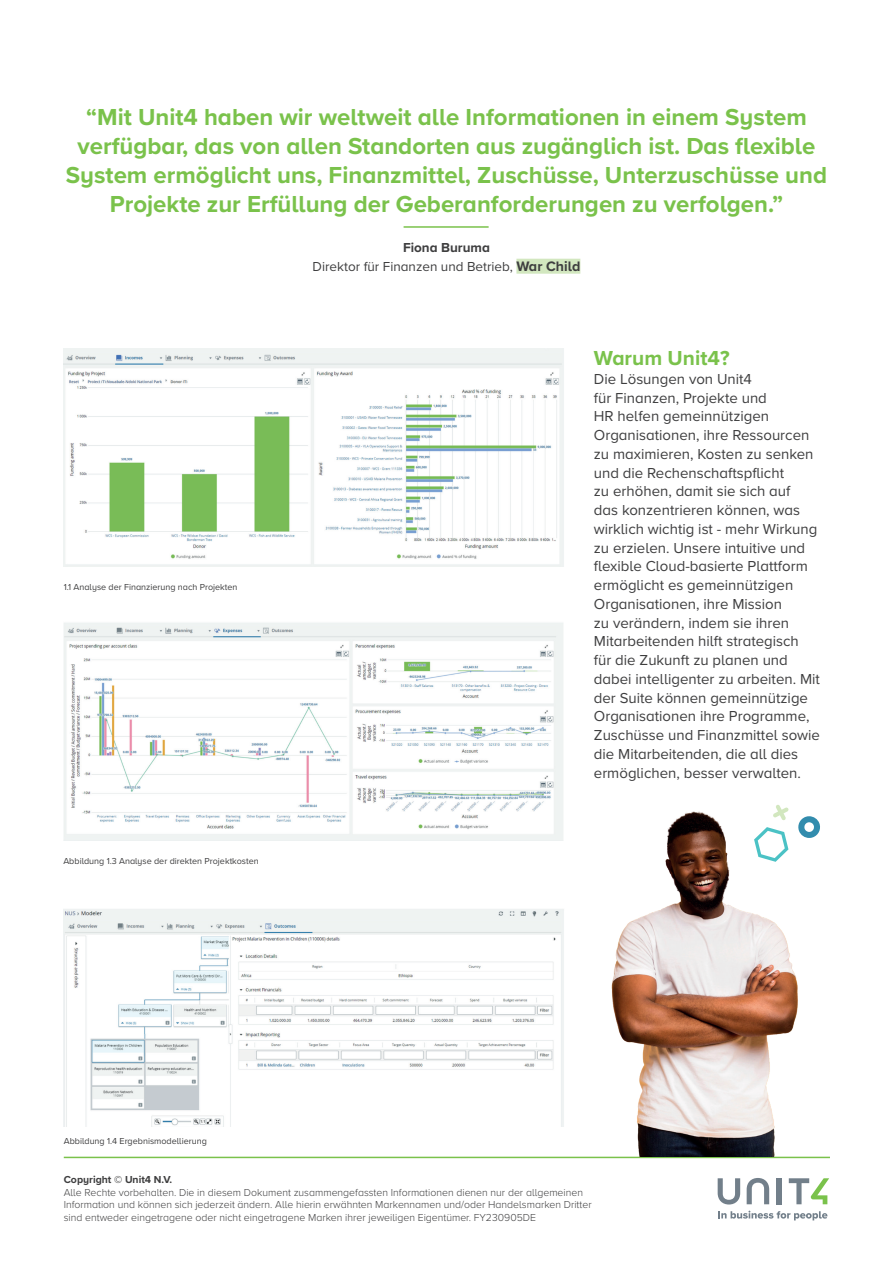
<style>
.page{position:relative;width:893px;height:1263px;background:#fff}
.page>*{position:absolute;margin:0;border:0;box-sizing:border-box;transform-origin:0 0}
.t1{font:700 24px/28.8px "Proxima Nova A";color:#7ac24b;text-align:center}
.t2{font:700 21px "Proxima Nova A";color:#7ac24b}
.t3{font:15px/18.8px "Proxima Nova A";color:#3e3e3f}
.t4{font:13.5px/18.8px "Proxima Nova A";color:#3e3e3f;text-align:center}
.t5{font:300 10.5px/12.6px "Proxima Nova A";color:#3e3e3f}
.t6{font:700 10.5px "Proxima Nova A";color:#3e3e3f}
.t7{font:9px "Proxima Nova A";color:#3e3e3f}
.s1{font-weight:700}
.s2{font-weight:700;font-size:14.25px}
</style>
<div class="page">
<hr style="left:64px;top:1157px;width:766px;height:1px;background:#7ac24b">
<svg style="left:718px;top:1211px;width:109px;height:9px"></svg>
<svg style="left:718px;top:1178px;width:22px;height:26px"></svg>
<svg style="left:747px;top:1178px;width:22px;height:26px"></svg>
<div style="left:777px;top:1178px;width:5px;height:26px;background:#727f8a"></div>
<svg style="left:789px;top:1178px;width:40px;height:26px"></svg>
<img style="left:63px;top:348px;width:501px;height:219px">
<img style="left:64px;top:623px;width:499px;height:217px">
<img style="left:64px;top:909px;width:500px;height:218px">
<div style="left:516px;top:259px;width:64px;height:15px;background:#d2e7bf"></div>
<hr style="left:404px;top:226px;width:85px;height:2px;background:#7ac24b">
<img style="left:611px;top:811px;width:187px;height:345px">
<svg style="left:754px;top:827px;width:34px;height:35px"></svg>
<svg style="left:797px;top:816px;width:23px;height:22px"></svg>
<svg style="left:773px;top:805px;width:16px;height:15px"></svg>
<p class="t1" style="left:66px;top:102px;width:763px">“Mit Unit4 haben wir weltweit alle Informationen in einem System verfügbar, das von allen Standorten aus zugänglich ist. Das flexible System ermöglicht uns, Finanzmittel, Zuschüsse, Unterzuschüsse und Projekte zur Erfüllung der Geberanforderungen zu verfolgen.”</p>
<p class="t4" style="left:313px;top:237px;width:269px"><span class="s1">Fiona Buruma<br></span>Direktor für Finanzen und Betrieb, <span class="s2">War Child</span></p>
<p class="t7" style="left:64px;top:581px;width:175px">1.1 Analyse der Finanzierung nach Projekten</p>
<p class="t7" style="left:63px;top:854px;width:197px">Abbildung 1.3 Analyse der direkten Projektkosten</p>
<p class="t7" style="left:64px;top:1134px;width:145px">Abbildung 1.4 Ergebnismodellierung</p>
<h2 class="t2" style="left:594px;top:342px;width:137px">Warum Unit4?</h2>
<p class="t3" style="left:594px;top:369px;width:228px">Die Lösungen von Unit4<br>für Finanzen, Projekte und<br>HR helfen gemeinnützigen<br>Organisationen, ihre Ressourcen zu maximieren, Kosten zu senken und die Rechenschaftspflicht<br>zu erhöhen, damit sie sich auf<br>das konzentrieren können, was wirklich wichtig ist - mehr Wirkung zu erzielen. Unsere intuitive und flexible Cloud-basierte Plattform ermöglicht es gemeinnützigen<br>Organisationen, ihre Mission<br>zu verändern, indem sie ihren<br>Mitarbeitenden hilft strategisch<br>für die Zukunft zu planen und dabei intelligenter zu arbeiten. Mit der Suite können gemeinnützige<br>Organisationen ihre Programme,<br>Zuschüsse und Finanzmittel sowie die Mitarbeitenden, die all dies ermöglichen, besser verwalten.</p>
<p class="t6" style="left:64px;top:1171px;width:110px">Copyright © Unit4 N.V.</p>
<p class="t5" style="left:64px;top:1185px;width:529px">Alle Rechte vorbehalten. Die in diesem Dokument zusammengefassten Informationen dienen nur der allgemeinen<br>Information und können sich jederzeit ändern. Alle hierin erwähnten Markennamen und/oder Handelsmarken Dritter sind entweder eingetragene oder nicht eingetragene Marken ihrer jeweiligen Eigentümer. FY230905DE</p>
</div>
